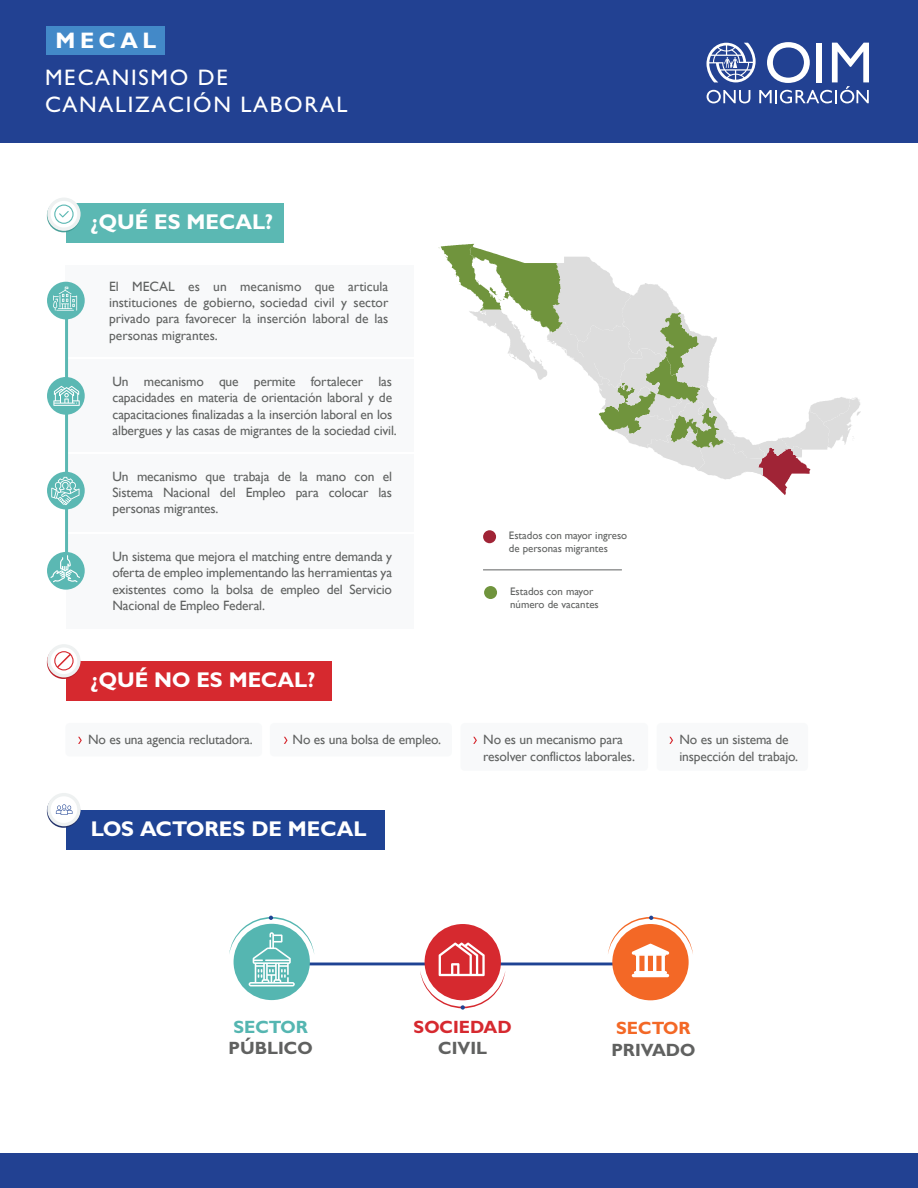
<style>
.page{position:relative;width:918px;height:1188px;background:#fff}
.page>*{position:absolute;margin:0;border:0;box-sizing:border-box;transform-origin:0 0}
.t1{font:500 22.5px/27px "Gill Sans MT Pro";letter-spacing:.075em;color:#fff}
.t2{font:700 22.5px "Gill Sans MT Pro";letter-spacing:.2em;color:#fff}
.t3{font:700 21.45px "Gill Sans MT Pro";color:#fff}
.t4{font:700 17.85px "Gill Sans MT Pro";color:#606160}
.t5{font:700 17.85px "Gill Sans MT Pro";color:#d6292f}
.t6{font:700 17.85px "Gill Sans MT Pro";color:#55b6b1}
.t7{font:700 17.85px "Gill Sans MT Pro";color:#f36826}
.t8{font:13.5px/16.2px "Gill Sans";letter-spacing:-.01em;color:#606261;text-align:justify}
.t9{font:10.95px/13px "Gill Sans";color:#606261}
</style>
<div class="page">
<hr style="left:301px;top:963px;width:128px;height:2px;background:#1f4394">
<hr style="left:487px;top:963px;width:128px;height:2px;background:#1f4394">
<svg style="left:439px;top:244px;width:422px;height:251px"></svg>
<div style="left:66px;top:203px;width:218px;height:39px;background:#5bb8b3"></div>
<div style="left:66px;top:661px;width:266px;height:39px;background:#d6292f"></div>
<div style="left:483px;top:530px;width:13px;height:13px;background:#a02436;border-radius:50%"></div>
<div style="left:484px;top:586px;width:13px;height:13px;background:#70943d;border-radius:50%"></div>
<hr style="left:483px;top:570px;width:139px;height:1px;background:#606261">
<div style="left:65px;top:265px;width:349px;height:92px;background:#f6f8f9"></div>
<div style="left:65px;top:723px;width:197px;height:34px;background:#f6f8f9;border-radius:4px"></div>
<div style="left:67px;top:360px;width:347px;height:92px;background:#f6f8f9"></div>
<div style="left:47px;top:282px;width:38px;height:37px;background:#5bb8b3;border-radius:50%"></div>
<svg style="left:53px;top:287px;width:24px;height:24px"></svg>
<div style="left:47px;top:377px;width:38px;height:38px;background:#5bb8b3;border-radius:50%"></div>
<svg style="left:53px;top:386px;width:27px;height:20px"></svg>
<div style="left:0;top:1154px;width:918px;height:34px;background:#224192"></div>
<div style="left:234px;top:924px;width:76px;height:76px;background:#55b6b1;border-radius:50%"></div>
<div style="left:612px;top:924px;width:77px;height:76px;background:#f36826;border-radius:50%"></div>
<hr style="left:632px;top:974px;width:37px;height:3px;background:#fff;border-radius:2px">
<div style="left:67px;top:454px;width:347px;height:78px;background:#f6f8f9"></div>
<div style="left:67px;top:535px;width:347px;height:94px;background:#f6f8f9"></div>
<div style="left:47px;top:552px;width:38px;height:38px;background:#5bb8b3;border-radius:50%"></div>
<hr style="left:65px;top:317px;width:3px;height:62px;background:#5bb8b3">
<hr style="left:65px;top:410px;width:3px;height:62px;background:#5bb8b3">
<hr style="left:65px;top:506px;width:3px;height:49px;background:#5bb8b3">
<svg style="left:50px;top:555px;width:30px;height:27px"></svg>
<div style="left:47px;top:472px;width:38px;height:37px;background:#5bb8b3;border-radius:50%"></div>
<svg style="left:51px;top:477px;width:29px;height:28px"></svg>
<svg style="left:47px;top:199px;width:33px;height:33px"></svg>
<div style="left:47px;top:198px;width:34px;height:33px;background:#eef1f1;border-radius:50%"></div>
<div style="left:51px;top:201px;width:26px;height:27px;background:#fff;border-radius:50%"></div>
<svg style="left:54px;top:205px;width:20px;height:19px"></svg>
<svg style="left:47px;top:646px;width:33px;height:33px"></svg>
<div style="left:47px;top:644px;width:34px;height:33px;background:#eef1f1;border-radius:50%"></div>
<div style="left:51px;top:648px;width:26px;height:26px;background:#fff;border-radius:50%"></div>
<svg style="left:54px;top:651px;width:20px;height:19px"></svg>
<div style="left:66px;top:810px;width:319px;height:39px;background:#1f4394"></div>
<svg style="left:47px;top:794px;width:33px;height:34px"></svg>
<div style="left:47px;top:793px;width:34px;height:33px;background:#eef1f1;border-radius:50%"></div>
<div style="left:51px;top:796px;width:26px;height:27px;background:#fff;border-radius:50%"></div>
<svg style="left:78px;top:737px;width:4px;height:7px"></svg>
<div style="left:460px;top:723px;width:188px;height:48px;background:#f6f8f9;border-radius:4px"></div>
<svg style="left:473px;top:737px;width:4px;height:7px"></svg>
<div style="left:270px;top:723px;width:182px;height:34px;background:#f6f8f9;border-radius:4px"></div>
<div style="left:657px;top:723px;width:151px;height:48px;background:#f6f8f9;border-radius:4px"></div>
<svg style="left:669px;top:737px;width:4px;height:7px"></svg>
<svg style="left:284px;top:737px;width:4px;height:7px"></svg>
<div style="left:425px;top:924px;width:76px;height:76px;background:#d6292f;border-radius:50%"></div>
<svg style="left:229px;top:916px;width:85px;height:70px"></svg>
<svg style="left:608px;top:916px;width:85px;height:58px"></svg>
<svg style="left:420px;top:942px;width:85px;height:68px"></svg>
<svg style="left:56px;top:804px;width:16px;height:11px"></svg>
<div style="left:0;top:0;width:918px;height:142px;background:#224192"></div>
<div style="left:46px;top:26px;width:119px;height:29px;background:#4389c8"></div>
<svg style="left:707px;top:42px;width:162px;height:61px"></svg>
<h1 class="t2" style="left:56px;top:27px;width:102px">MECAL</h1>
<h1 class="t1" style="left:45px;top:64px;width:304px">MECANISMO DE<br>CANALIZACIÓN LABORAL</h1>
<h2 class="t3" style="left:91px;top:209px;width:184px">¿QUÉ ES MECAL?</h2>
<p class="t8" style="left:109px;top:278px;width:281px">El MECAL es un mecanismo que articula instituciones de gobierno, sociedad civil y sector privado para favorecer la inserción laboral de las personas migrantes.</p>
<p class="t8" style="left:113px;top:374px;width:286px;text-align:left">Un mecanismo que permite fortalecer las capacidades en materia de orientación laboral y de capacitaciones finalizadas a la inserción laboral en los albergues y las casas de migrantes de la sociedad civil.</p>
<p class="t8" style="left:113px;top:468px;width:281px">Un mecanismo que trabaja de la mano con el Sistema Nacional del Empleo para colocar las personas migrantes.</p>
<p class="t8" style="left:113px;top:548px;width:281px">Un sistema que mejora el matching entre demanda y oferta de empleo implementando las herramientas ya existentes como la bolsa de empleo del Servicio Nacional de Empleo Federal.</p>
<h2 class="t3" style="left:91px;top:667px;width:226px">¿QUÉ NO ES MECAL?</h2>
<p class="t9" style="left:509px;top:529px;width:120px">Estados con mayor ingreso de personas migrantes</p>
<p class="t9" style="left:510px;top:584px;width:90px">Estados con mayor número de vacantes</p>
<p class="t8" style="left:88px;top:732px;width:166px">No es una agencia reclutadora.</p>
<p class="t8" style="left:293px;top:732px;width:150px">No es una bolsa de empleo.</p>
<p class="t8" style="left:679px;top:732px;width:120px">No es un sistema de inspección del trabajo.</p>
<p class="t8" style="left:483px;top:732px;width:153px">No es un mecanismo para resolver conflictos laborales.</p>
<h2 class="t3" style="left:91px;top:816px;width:277px">LOS ACTORES DE MECAL</h2>
<h3 class="t6" style="left:233px;top:1016px;width:76px">SECTOR</h3>
<h3 class="t4" style="left:229px;top:1037px;width:86px">PÚBLICO</h3>
<h3 class="t5" style="left:414px;top:1016px;width:100px">SOCIEDAD</h3>
<h3 class="t4" style="left:438px;top:1037px;width:50px">CIVIL</h3>
<h3 class="t7" style="left:616px;top:1017px;width:76px">SECTOR</h3>
<h3 class="t4" style="left:611px;top:1039px;width:86px">PRIVADO</h3>
</div>
